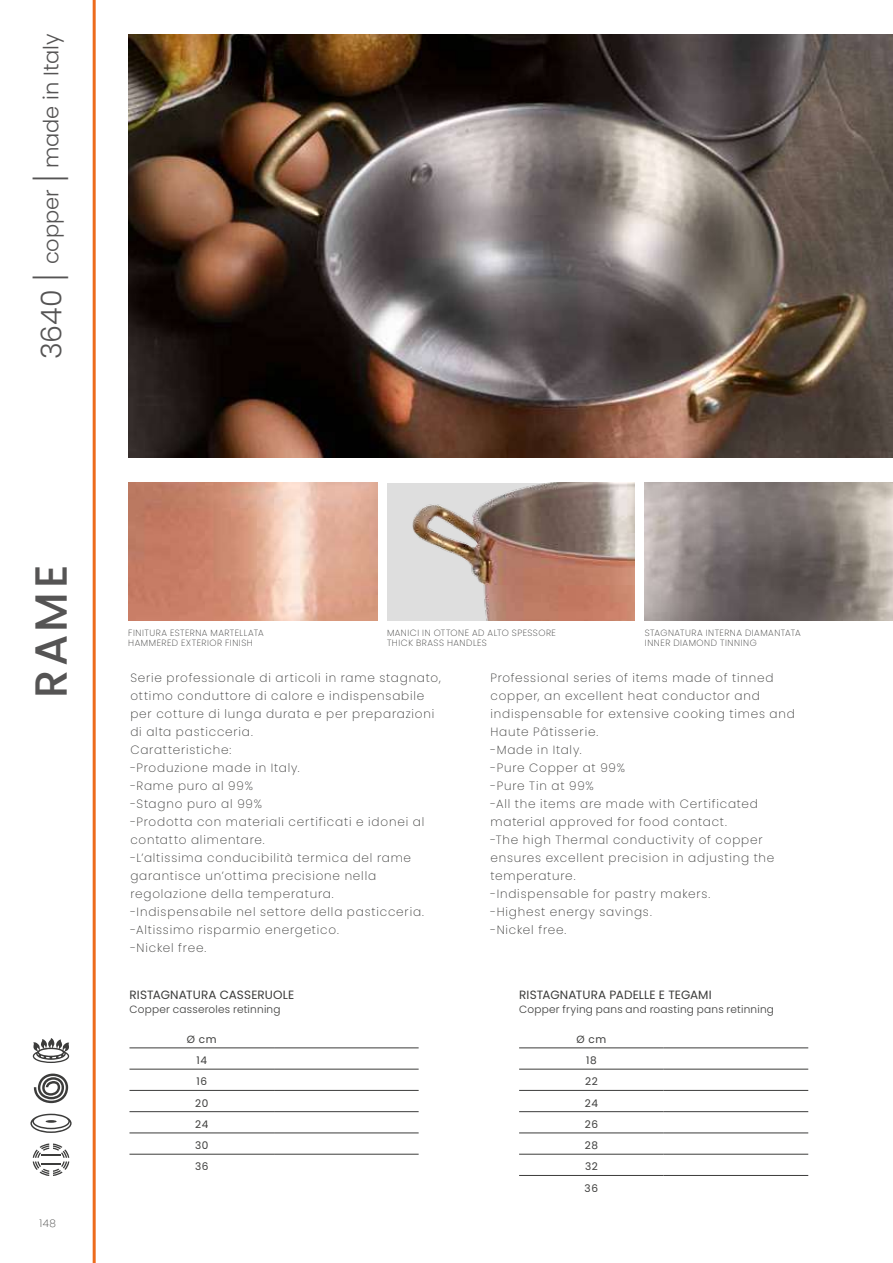
<style>
.page{position:relative;width:893px;height:1263px;background:#fff}
.page>*{position:absolute;margin:0;border:0;box-sizing:border-box;transform-origin:0 0}
.t1{font:500 45px "Poppins";color:#555454}
.t2{font:300 21px "Poppins";color:#555454}
.t3{font:200 12px/18px "Poppins";letter-spacing:.07em;color:#3c3c3b}
.t4{font:12px "Poppins";letter-spacing:.005em;color:#3c3c3b}
.t5{font:300 10.5px "Poppins";letter-spacing:.02em;color:#3c3c3b}
.t6{font:10.5px/21.3px "Poppins";letter-spacing:.06em;color:#3c3c3b;text-align:center}
.t7{font:200 10.5px "Poppins";color:#3c3c3b}
.t8{font:200 9px/10.8px "Poppins";letter-spacing:.055em;color:#3c3c3b}
.s1{font-size:28.5px}
.s2{font-weight:200;font-size:40.5px}
</style>
<div class="page">
<img style="left:387px;top:483px;width:247px;height:138px">
<img style="left:128px;top:483px;width:249px;height:138px">
<img style="left:645px;top:483px;width:248px;height:138px">
<img style="left:129px;top:35px;width:764px;height:422px">
<svg style="left:33px;top:1143px;width:36px;height:33px"></svg>
<hr style="left:41px;top:1154px;width:20px;height:2px;background:#3c3c3b">
<hr style="left:41px;top:1163px;width:20px;height:2px;background:#3c3c3b">
<svg style="left:32px;top:1038px;width:38px;height:25px"></svg>
<svg style="left:30px;top:1114px;width:42px;height:19px"></svg>
<svg style="left:34px;top:1073px;width:34px;height:30px"></svg>
<hr style="left:129px;top:1047px;width:145px;height:1px;background:#3c3c3b">
<hr style="left:274px;top:1047px;width:145px;height:1px;background:#3c3c3b">
<hr style="left:129px;top:1069px;width:145px;height:1px;background:#3c3c3b">
<hr style="left:274px;top:1069px;width:145px;height:1px;background:#3c3c3b">
<hr style="left:129px;top:1090px;width:145px;height:1px;background:#3c3c3b">
<hr style="left:274px;top:1090px;width:145px;height:1px;background:#3c3c3b">
<hr style="left:129px;top:1111px;width:145px;height:1px;background:#3c3c3b">
<hr style="left:274px;top:1111px;width:145px;height:1px;background:#3c3c3b">
<hr style="left:129px;top:1133px;width:145px;height:1px;background:#3c3c3b">
<hr style="left:274px;top:1133px;width:145px;height:1px;background:#3c3c3b">
<hr style="left:129px;top:1154px;width:145px;height:1px;background:#3c3c3b">
<hr style="left:274px;top:1154px;width:145px;height:1px;background:#3c3c3b">
<hr style="left:519px;top:1047px;width:145px;height:1px;background:#3c3c3b">
<hr style="left:664px;top:1047px;width:144px;height:1px;background:#3c3c3b">
<hr style="left:519px;top:1069px;width:145px;height:1px;background:#3c3c3b">
<hr style="left:664px;top:1069px;width:144px;height:1px;background:#3c3c3b">
<hr style="left:519px;top:1090px;width:145px;height:1px;background:#3c3c3b">
<hr style="left:664px;top:1090px;width:144px;height:1px;background:#3c3c3b">
<hr style="left:519px;top:1111px;width:145px;height:1px;background:#3c3c3b">
<hr style="left:664px;top:1111px;width:144px;height:1px;background:#3c3c3b">
<hr style="left:519px;top:1133px;width:145px;height:1px;background:#3c3c3b">
<hr style="left:664px;top:1133px;width:144px;height:1px;background:#3c3c3b">
<hr style="left:519px;top:1154px;width:145px;height:1px;background:#3c3c3b">
<hr style="left:664px;top:1154px;width:144px;height:1px;background:#3c3c3b">
<hr style="left:519px;top:1175px;width:145px;height:1px;background:#3c3c3b">
<hr style="left:664px;top:1175px;width:144px;height:1px;background:#3c3c3b">
<hr style="left:93px;top:0;width:3px;height:1263px;background:#ed6b1c">
<h2 class="t2" style="left:39px;top:359px;width:327px;rotate:-90deg"><span class="s1">3640</span> <span class="s2">|</span> copper <span class="s2">|</span> made in Italy</h2>
<h1 class="t1" style="left:25px;top:698px;width:135px;rotate:-90deg">RAME</h1>
<p class="t7" style="left:40px;top:1217px;width:18px">148</p>
<p class="t8" style="left:128px;top:627px;width:137px">FINITURA ESTERNA MARTELLATA<br>HAMMERED EXTERIOR FINISH</p>
<p class="t8" style="left:645px;top:627px;width:157px">STAGNATURA INTERNA DIAMANTATA<br>INNER DIAMOND TINNING</p>
<p class="t8" style="left:387px;top:627px;width:170px">MANICI IN OTTONE AD ALTO SPESSORE<br>THICK BRASS HANDLES</p>
<p class="t3" style="left:130px;top:669px;width:312px">Serie professionale di articoli in rame stagnato, ottimo conduttore di calore e indispensabile per cotture di lunga durata e per preparazioni di alta pasticceria.<br>Caratteristiche:<br>-Produzione made in Italy.<br>-Rame puro al 99%<br>-Stagno puro al 99%<br>-Prodotta con materiali certificati e idonei al contatto alimentare.<br>-L’altissima conducibilità termica del rame garantisce un’ottima precisione nella regolazione della temperatura.<br>-Indispensabile nel settore della pasticceria. -Altissimo risparmio energetico.<br>-Nickel free.</p>
<p class="t3" style="left:490px;top:669px;width:306px">Professional series of items made of tinned copper, an excellent heat conductor and indispensable for extensive cooking times and<br>Haute Pâtisserie.<br>-Made in Italy.<br>-Pure Copper at 99%<br>-Pure Tin at 99%<br>-All the items are made with Certificated material approved for food contact.<br>-The high Thermal conductivity of copper ensures excellent precision in adjusting the temperature.<br>-Indispensable for pastry makers.<br>-Highest energy savings.<br>-Nickel free.</p>
<p class="t4" style="left:129px;top:988px;width:166px">RISTAGNATURA CASSERUOLE</p>
<p class="t5" style="left:129px;top:1003px;width:153px">Copper casseroles retinning</p>
<p class="t6" style="left:187px;top:1028px;width:31px">Ø cm<br>14<br>16<br>20<br>24<br>30<br>36</p>
<p class="t4" style="left:519px;top:988px;width:194px">RISTAGNATURA PADELLE E TEGAMI</p>
<p class="t5" style="left:519px;top:1003px;width:256px">Copper frying pans and roasting pans retinning</p>
<p class="t6" style="left:576px;top:1028px;width:31px">Ø cm<br>18<br>22<br>24<br>26<br>28<br>32<br>36</p>
</div>
